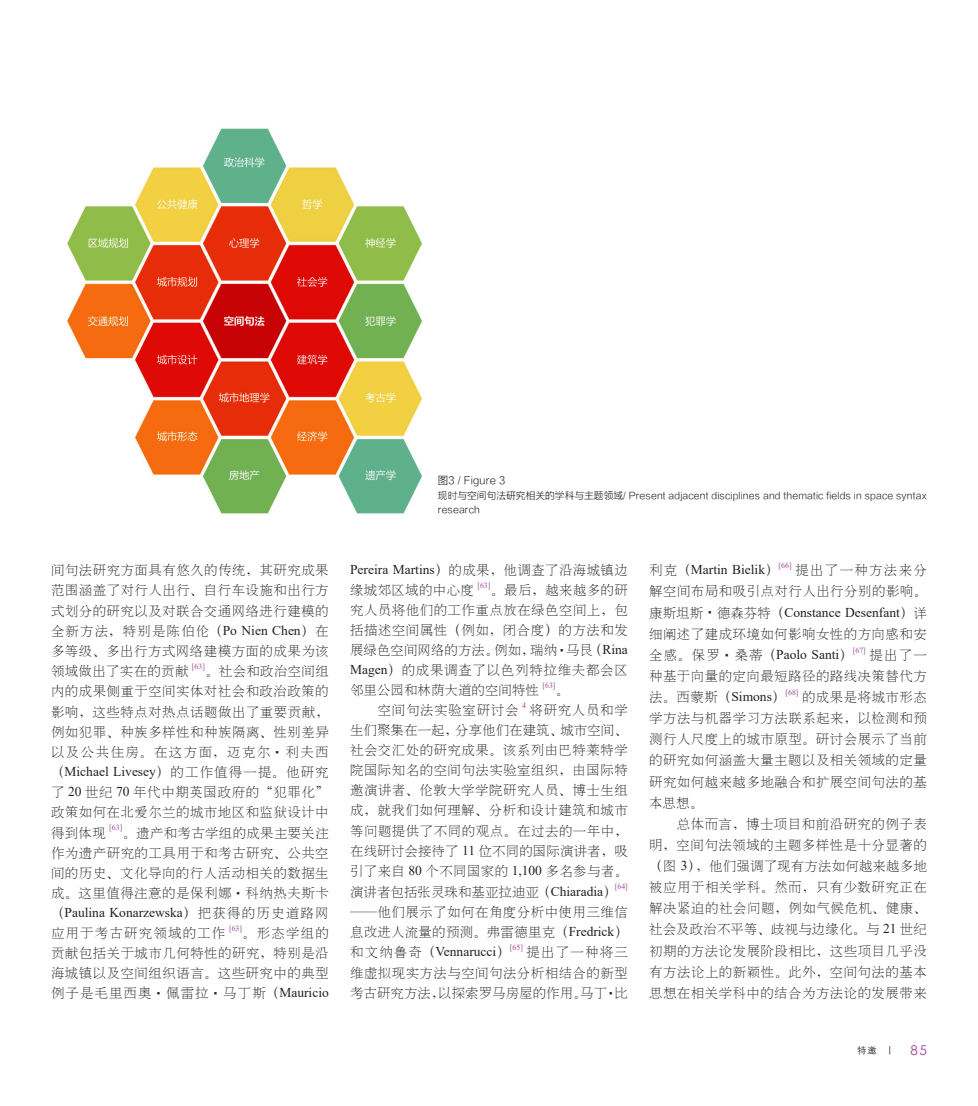
<style>
.page{position:relative;width:978px;height:1106px;background:#fff}
.page>*{position:absolute;margin:0;border:0;box-sizing:border-box;transform-origin:0 0}
.内文{font:13.5px/20.1px "H Ya 2 gj";letter-spacing:.03em;color:#231f20;text-align:justify}
.内文-2{font:13.5px "Times New Roman";color:#231f20}
.内文-3{font:13.5px "H Ya 2 gj";letter-spacing:.05em;color:#231f20}
.t1{font:13.5px "ST Xihei";color:#9e4499}
.图说{font:10.5px "FZLTXHK";color:#231f20}
.图说下{font:9.75px/13.5px "FZLTXHK";color:#231f20}
.t2{font:9px "ST Xihei";color:#231f20}
.内文-4{font:7.8px "Times New Roman";color:#9e4499}
.s1{font-family:"Times New Roman"}
.s2{font-family:"FZLTZHK GBK1 0"}
.s3{font-family:"H Ya 2 gj"}
</style>
<div class="page">
<img style="left:67px;top:128px;width:356px;height:386px">
<p class="内文" style="left:51px;top:560px;width:279px">间句法研究方面具有悠久的传统，其研究成果范围涵盖了对行人出行、自行车设施和出行方式划分的研究以及对联合交通网络进行建模的全新方法，特别是陈伯伦（<span class="s1">Po Nien Chen</span>）在多等级、多出行方式网络建模方面的成果为该领域做出了实在的贡献</p>
<p class="内文-4" style="left:192px;top:661px;width:15px">[63]</p>
<p class="内文" style="left:51px;top:661px;width:279px;text-indent:154px">。社会和政治空间组内的成果侧重于空间实体对社会和政治政策的影响，这些特点对热点话题做出了重要贡献，例如犯罪、种族多样性和种族隔离、性别差异以及公共住房。在这方面，迈克尔<span class="s2">·</span>利夫西（<span class="s1">Michael Livesey</span>）的工作值得一提。他研究了 <span class="s1">20</span> 世纪 <span class="s1">70</span> 年代中期英国政府的“犯罪化”政策如何在北爱尔兰的城市地区和监狱设计中得到体现</p>
<p class="内文-4" style="left:109px;top:822px;width:15px">[63]</p>
<p class="内文" style="left:51px;top:822px;width:279px;text-indent:71px">。遗产和考古学组的成果主要关注作为遗产研究的工具用于和考古研究、公共空间的历史、文化导向的行人活动相关的数据生成。这里值得注意的是保利娜<span class="s2">·</span>科纳热夫斯卡（<span class="s1">Paulina Konarzewska</span>）把获得的历史道路网应用于考古研究领域的工作</p>
<p class="内文-4" style="left:229px;top:922px;width:15px">[63]</p>
<p class="内文" style="left:51px;top:922px;width:279px;text-indent:191px">。形态学组的贡献包括关于城市几何特性的研究，特别是沿海城镇以及空间组织语言。这些研究中的典型例子是毛里西奥<span class="s2">·</span>佩雷拉<span class="s2">·</span>马丁斯（<span class="s1">Mauricio</span></p>
<p class="图说" style="left:438px;top:475px;width:69px">图3 / Figure 3</p>
<p class="图说下" style="left:438px;top:489px;width:490px">现时与空间句法研究相关的学科与主题领域/ Present adjacent disciplines and thematic fields in space syntax research</p>
<p class="内文" style="left:350px;top:560px;width:279px"><span class="s1">Pereira Martins</span>）的成果，他调查了沿海城镇边缘城郊区域的中心度</p>
<p class="内文-4" style="left:477px;top:580px;width:15px">[63]</p>
<p class="内文" style="left:350px;top:580px;width:279px;text-indent:140px">。最后，越来越多的研究人员将他们的工作重点放在绿色空间上，包括描述空间属性（例如，闭合度）的方法和发展绿色空间网络的方法。例如，瑞纳<span class="s2">·</span>马艮（<span class="s1">Rina Magen</span>）的成果调查了以色列特拉维夫都会区邻里公园和林荫大道的空间特性</p>
<p class="内文-4" style="left:542px;top:680px;width:15px">[63]</p>
<p class="内文" style="left:556px;top:680px;width:15px">。</p>
<p class="内文-3" style="left:378px;top:703px;width:142px">空间句法实验室研讨会</p>
<p class="内文-4" style="left:522px;top:700px;width:5px">4</p>
<p class="内文" style="left:350px;top:700px;width:279px;text-indent:179px">将研究人员和学生们聚集在一起，分享他们在建筑、城市空间、社会交汇处的研究成果。该系列由巴特莱特学院国际知名的空间句法实验室组织，由国际特邀演讲者、伦敦大学学院研究人员、博士生组成，就我们如何理解、分析和设计建筑和城市等问题提供了不同的观点。在过去的一年中，在线研讨会接待了 <span class="s1">11</span> 位不同的国际演讲者，吸引了来自 <span class="s1">80</span> 个不同国家的 <span class="s1">1,100</span> 多名参与者。演讲者包括张灵珠和基亚拉迪亚（<span class="s1">Chiaradia</span>）</p>
<p class="内文-4" style="left:615px;top:881px;width:15px">[64]</p>
<p class="内文" style="left:350px;top:901px;width:279px">——他们展示了如何在角度分析中使用三维信息改进人流量的预测。弗雷德里克（<span class="s1">Fredrick</span>）和文纳鲁奇（<span class="s1">Vennarucci</span>）</p>
<p class="内文-4" style="left:510px;top:942px;width:15px">[65]</p>
<p class="内文" style="left:350px;top:942px;width:279px;text-indent:177px">提出了一种将三维虚拟现实方法与空间句法分析相结合的新型考古研究方法，以探索罗马房屋的作用。马丁<span class="s2">·</span>比</p>
<p class="内文-2" style="left:649px;top:560px;width:131px"><span class="s3">利克（</span>Martin Bielik<span class="s3">）</span></p>
<p class="内文-4" style="left:779px;top:560px;width:15px">[66]</p>
<p class="内文" style="left:649px;top:559px;width:279px;line-height:21.1px;text-indent:146px">提出了一种方法来分解空间布局和吸引点对行人出行分别的影响。康斯坦斯<span class="s2">·</span>德森芬特（<span class="s1">Constance Desenfant</span>）详细阐述了建成环境如何影响女性的方向感和安全感。保罗<span class="s2">·</span>桑蒂（<span class="s1">Paolo Santi</span>）</p>
<p class="内文-4" style="left:853px;top:644px;width:15px">[67]</p>
<p class="内文" style="left:649px;top:644px;width:279px;line-height:21.1px;text-indent:220px">提出了一种基于向量的定向最短路径的路线决策替代方法。西蒙斯（<span class="s1">Simons</span>）</p>
<p class="内文-4" style="left:785px;top:687px;width:15px">[68]</p>
<p class="内文" style="left:649px;top:686px;width:279px;line-height:21.1px;text-indent:153px">的成果是将城市形态学方法与机器学习方法联系起来，以检测和预测行人尺度上的城市原型。研讨会展示了当前的研究如何涵盖大量主题以及相关领域的定量研究如何越来越多地融合和扩展空间句法的基本思想。</p>
<p class="内文" style="left:649px;top:813px;width:279px;line-height:21.1px;text-indent:28px">总体而言，博士项目和前沿研究的例子表明，空间句法领域的主题多样性是十分显著的（图 <span class="s1">3</span>），他们强调了现有方法如何越来越多地被应用于相关学科。然而，只有少数研究正在解决紧迫的社会问题，例如气候危机、健康、社会及政治不平等、歧视与边缘化。与 <span class="s1">21</span> 世纪初期的方法论发展阶段相比，这些项目几乎没有方法论上的新颖性。此外，空间句法的基本思想在相关学科中的结合为方法论的发展带来</p>
<p class="t2" style="left:858px;top:1043px;width:37px">特邀 |</p>
<p class="t1" style="left:911px;top:1040px;width:18px">85</p>
</div>
